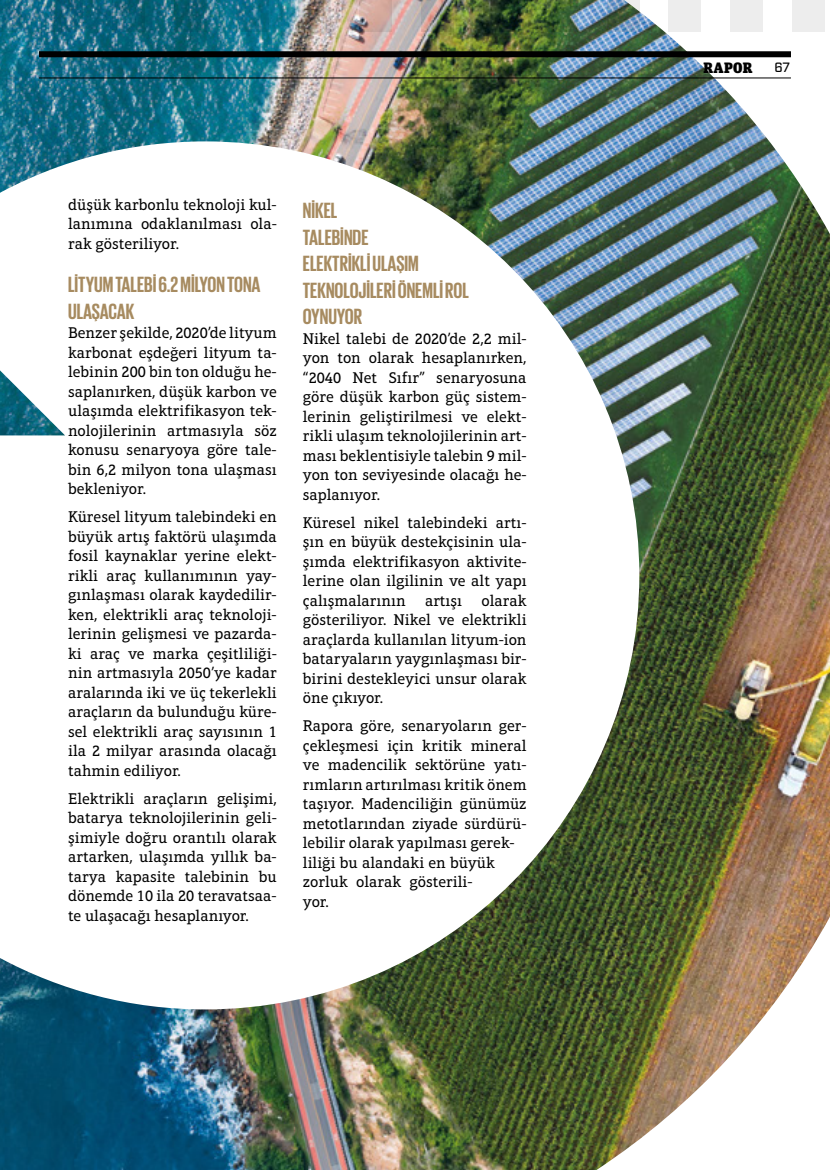
<style>
.page{position:relative;width:830px;height:1170px;background:#fff}
.page>*{position:absolute;margin:0;border:0;box-sizing:border-box;transform-origin:0 0}
.t1{font:700 22.5px/26.4px "Giorgio Sans";color:#a78b60}
.t2{font:15.75px/19.5px "Aptifer Slab LT Pro";color:#000;text-align:justify}
.t3{font:900 15px "Unit Slab Pro";letter-spacing:.02em;color:#000}
.t4{font:500 13.5px "Industry";color:#000}
</style>
<div class="page">
<img style="left:0;top:0;width:829px;height:1169px">
<div style="left:792px;top:0;width:32px;height:32px;background:#ededed"></div>
<div style="left:730px;top:0;width:32px;height:32px;background:#ededed"></div>
<div style="left:668px;top:0;width:32px;height:32px;background:#ededed"></div>
<svg style="left:606px;top:0;width:33px;height:32px"></svg>
<svg style="left:545px;top:0;width:32px;height:32px"></svg>
<svg style="left:483px;top:0;width:32px;height:32px"></svg>
<svg style="left:421px;top:0;width:32px;height:32px"></svg>
<svg style="left:359px;top:0;width:33px;height:32px"></svg>
<svg style="left:298px;top:0;width:32px;height:32px"></svg>
<svg style="left:236px;top:0;width:32px;height:32px"></svg>
<svg style="left:174px;top:0;width:32px;height:32px"></svg>
<svg style="left:112px;top:0;width:33px;height:32px"></svg>
<svg style="left:51px;top:0;width:32px;height:32px"></svg>
<svg style="left:0;top:0;width:21px;height:32px"></svg>
<div style="left:39px;top:51px;width:751px;height:6px;background:#000"></div>
<hr style="left:39px;top:78px;width:751px;height:1px;background:#000">
<p class="t2" style="left:68px;top:195px;width:210px">düşük karbonlu teknoloji kul&shy;lanımına odaklanılması ola&shy;rak gösteriliyor.</p>
<h1 class="t1" style="left:68px;top:271px;width:194px">LITYUM TALEBI 6.2 MİLYON TONA<br>ULAŞACAK</h1>
<p class="t2" style="left:68px;top:323px;width:210px">Benzer şekilde, 2020’de lityum karbonat eşdeğeri lityum ta&shy;lebinin 200 bin ton olduğu he&shy;saplanırken, düşük karbon ve ulaşımda elektrifikasyon tek&shy;nolojilerinin artmasıyla söz konusu senaryoya göre tale&shy;bin 6,2 milyon tona ulaşması bekleniyor.</p>
<p class="t2" style="left:68px;top:507px;width:210px">Küresel lityum talebindeki en büyük artış faktörü ulaşımda fosil kaynaklar yerine elekt&shy;rikli araç kullanımının yay&shy;gınlaşması olarak kaydedilir&shy;ken, elektrikli araç teknoloji&shy;lerinin gelişmesi ve pazarda&shy;ki araç ve marka çeşitliliği&shy;nin artmasıyla 2050’ye kadar aralarında iki ve üç tekerlekli araçların da bulunduğu küre&shy;sel elektrikli araç sayısının 1 ila 2 milyar arasında olacağı tahmin ediliyor.</p>
<p class="t2" style="left:68px;top:788px;width:210px">Elektrikli araçların gelişimi, batarya teknolojilerinin geli&shy;şimiyle doğru orantılı olarak artarken, ulaşımda yıllık ba&shy;tarya kapasite talebinin bu dönemde 10 ila 20 teravatsaa&shy;te ulaşacağı hesaplanıyor.</p>
<h1 class="t1" style="left:303px;top:197px;width:167px">NIKEL<br>TALEBINDE<br>ELEKTRIKLI ULAŞIM<br>TEKNOLOJILERI ÖNEMLI ROL<br>OYNUYOR</h1>
<p class="t2" style="left:303px;top:328px;width:225px">Nikel talebi de 2020’de 2,2 mil&shy;yon ton olarak hesaplanırken, “2040 Net Sıfır” senaryosuna göre düşük karbon güç sistem&shy;lerinin geliştirilmesi ve elekt&shy;rikli ulaşım teknolojilerinin art&shy;ması beklentisiyle talebin 9 mil&shy;yon ton seviyesinde olacağı he&shy;saplanıyor.</p>
<p class="t2" style="left:303px;top:512px;width:225px">Küresel nikel talebindeki artı&shy;şın en büyük destekçisinin ula&shy;şımda elektrifikasyon aktivite&shy;lerine olan ilgilinin ve alt yapı çalışmalarının artışı olarak gösteriliyor. Nikel ve elektrikli araçlarda kullanılan lityum-ion bataryaların yaygınlaşması bir&shy;birini destekleyici unsur olarak öne çıkıyor.</p>
<p class="t2" style="left:303px;top:716px;width:225px;text-align:left">Rapora göre, senaryoların ger&shy;çekleşmesi için kritik mineral ve madencilik sektörüne yatı&shy;rımların artırılması kritik önem taşıyor. Madenciliğin günümüz metotlarından ziyade sürdürü&shy;lebilir olarak yapılması gerek&shy;liliği bu alandaki en büyük zorluk olarak gösterili-<br>yor.</p>
<p class="t3" style="left:703px;top:57px;width:51px">RAPOR</p>
<p class="t4" style="left:774px;top:60px;width:17px">67</p>
</div>
